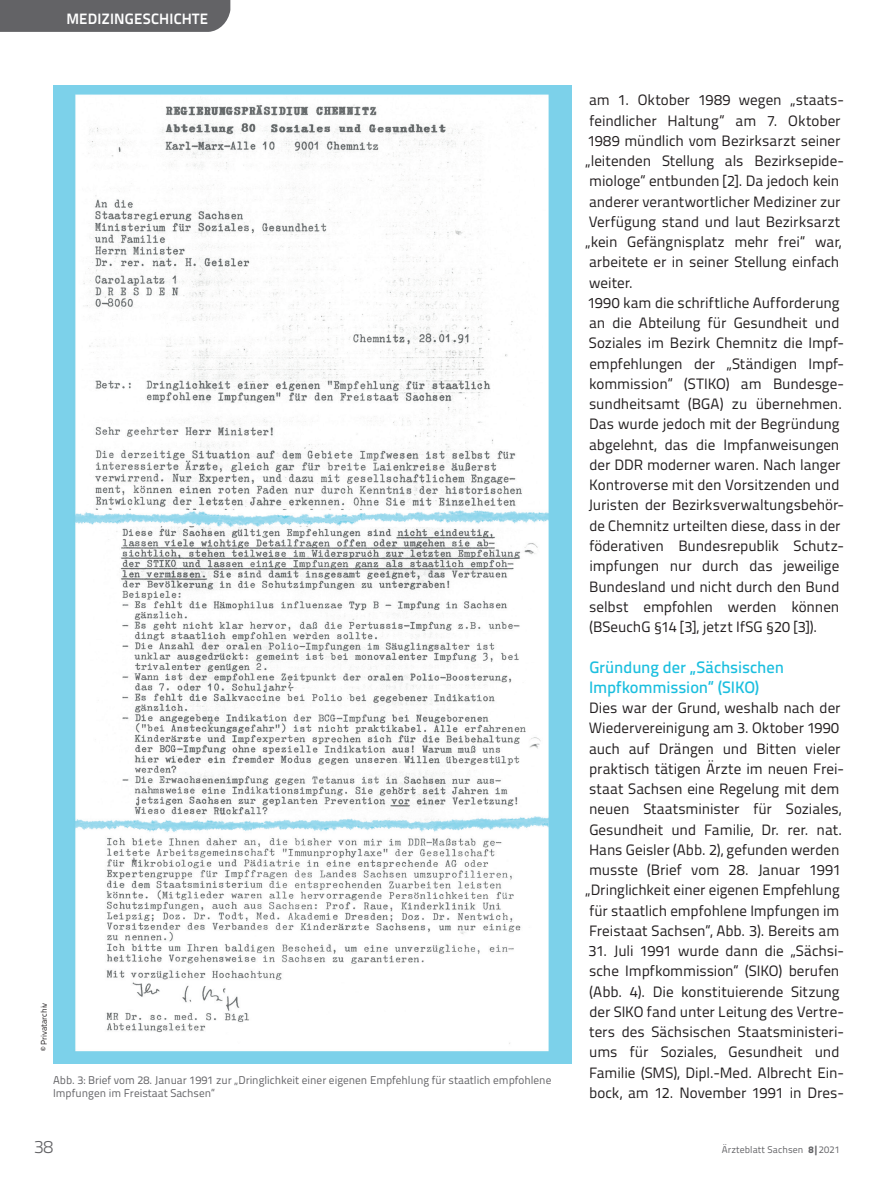
<style>
.page{position:relative;width:893px;height:1191px;background:#fff}
.page>*{position:absolute;margin:0;border:0;box-sizing:border-box;transform-origin:0 0}
.t1{font:300 18px "Titillium Text";color:#636366}
.t2{font:500 16.5px/20.2px "Titillium Text";letter-spacing:-.01em;color:#1cbfdf}
.t3{font:15px/20.2px "Titillium Text";color:#231f20}
.t4{font:700 15px "Titillium Text";letter-spacing:.01em;color:#fff}
.t5{font:11.25px/13.5px "Titillium Text";color:#636366}
.t6{font:9.75px "Titillium Text";letter-spacing:.01em;color:#636366}
.t7{font:8.25px "Titillium Text";color:#231f20}
.s1{font-weight:800}
</style>
<div class="page">
<div style="left:0;top:0;width:230px;height:32px;background:#636366"></div>
<img style="left:53px;top:85px;width:519px;height:978px">
<p class="t4" style="left:66px;top:7px;width:143px">MEDIZINGESCHICHTE</p>
<p class="t7" style="left:38px;top:1051px;width:50px;rotate:-90deg">© Privatarchiv</p>
<p class="t5" style="left:53px;top:1072px;width:500px">Abb. 3: Brief vom 28. Januar 1991 zur „Dringlichkeit einer eigenen Empfehlung für staatlich empfohlene<br>Impfungen im Freistaat Sachsen“</p>
<p class="t3" style="left:585px;top:89px;width:260px">am 1. Oktober 1989 wegen „staats&shy;feindlicher Haltung“ am 7. Oktober 1989 mündlich vom Bezirksarzt seiner „leitenden Stellung als Bezirksepide&shy;miologe“ entbunden [2]. Da jedoch kein anderer verantwortlicher Mediziner zur Verfügung stand und laut Bezirksarzt „kein Gefängnisplatz mehr frei“ war, arbeitete er in seiner Stellung einfach weiter.<br>1990 kam die schriftliche Aufforderung an die Abteilung für Gesundheit und Soziales im Bezirk Chemnitz die Impf&shy;empfehlungen der „Ständigen Impf&shy;kommission“ (STIKO) am Bundesge&shy;sundheitsamt (BGA) zu übernehmen.<br>Das wurde jedoch mit der Begründung abgelehnt, das die Impfanweisungen der DDR moderner waren. Nach langer Kontroverse mit den Vorsitzenden und Juristen der Bezirksverwaltungsbehör&shy;de Chemnitz urteilten diese, dass in der föderativen Bundesrepublik Schutz&shy;impfungen nur durch das jeweilige Bundesland und nicht durch den Bund selbst empfohlen werden können (BSeuchG §14 [3], jetzt IfSG §20 [3]).</p>
<p class="t2" style="left:589px;top:655px;width:196px">Gründung der „Sächsischen<br>Impfkommission“ (SIKO)</p>
<p class="t3" style="left:585px;top:697px;width:260px">Dies war der Grund, weshalb nach der Wiedervereinigung am 3. Oktober 1990 auch auf Drängen und Bitten vieler praktisch tätigen Ärzte im neuen Frei&shy;staat Sachsen eine Regelung mit dem neuen Staatsminister für Soziales, Gesundheit und Familie, Dr. rer. nat.<br>Hans Geisler (Abb. 2), gefunden werden musste (Brief vom 28. Januar 1991 „Dringlichkeit einer eigenen Empfehlung für staatlich empfohlene Impfungen im Freistaat Sachsen“, Abb. 3). Bereits am</p>
<p class="t3" style="left:588px;top:940px;width:257px">31. Juli 1991 wurde dann die „Sächsi&shy;sche Impfkommission“ (SIKO) berufen (Abb. 4). Die konstituierende Sitzung der SIKO fand unter Leitung des Vertre&shy;ters des Sächsischen Staatsministeri&shy;ums für Soziales, Gesundheit und Familie (SMS), Dipl.-Med. Albrecht Ein&shy;bock, am 12. November 1991 in Dres-</p>
<p class="t1" style="left:34px;top:1133px;width:21px">38</p>
<p class="t6" style="left:722px;top:1142px;width:119px">Ärzteblatt Sachsen <span class="s1">8|</span>2021</p>
</div>
